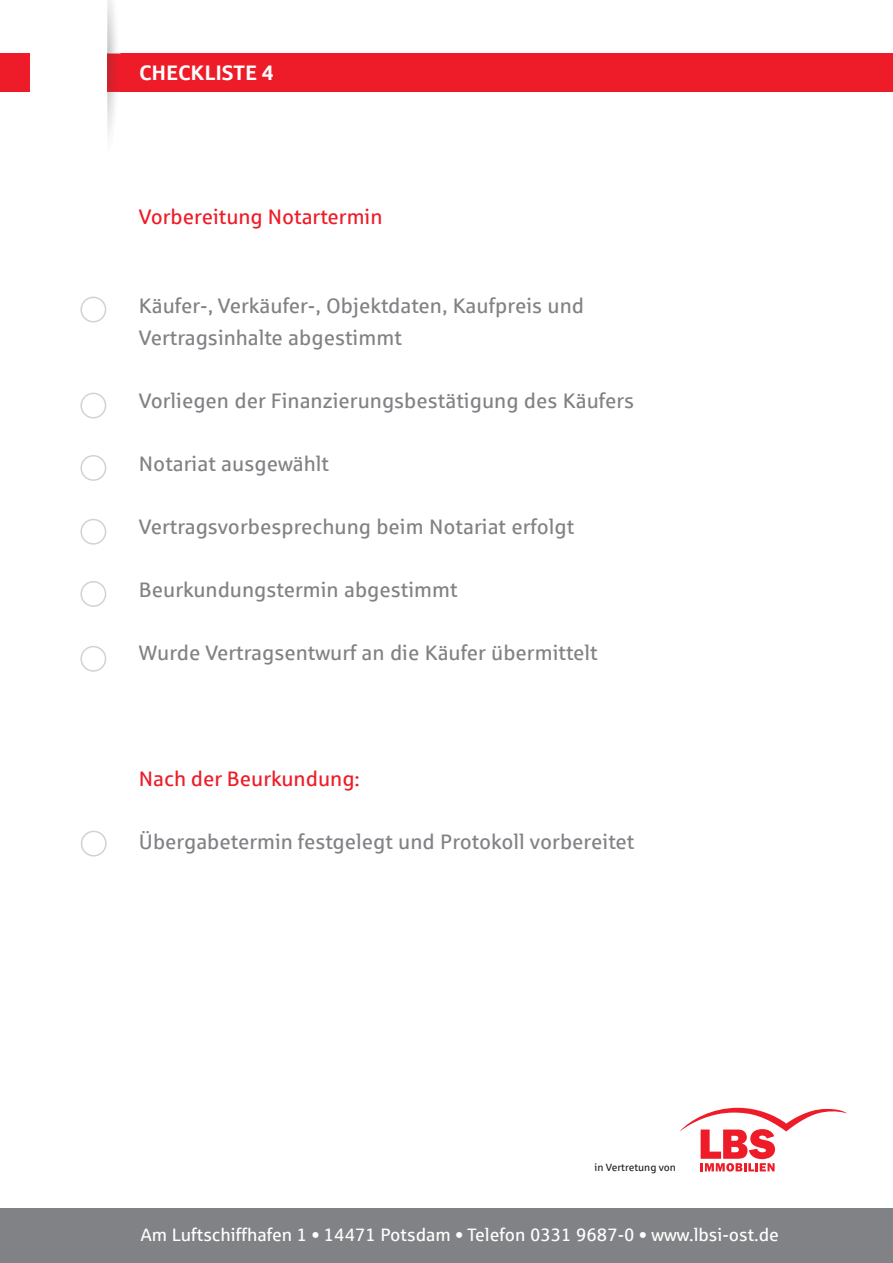
<style>
.page{position:relative;width:893px;height:1263px;background:#fff}
.page>*{position:absolute;margin:0;border:0;box-sizing:border-box;transform-origin:0 0}
.t1{font:21px/31.5px "Sparkasse Rg";color:#808285}
.t2{font:21px "Sparkasse Rg";color:#ee1c28}
.t3{font:700 21px "Sparkasse Rg";color:#fff}
.t4{font:18px "Sparkasse Rg";color:#fff}
.t5{font:10.5px "Sparkasse Rg";color:#231f20}
</style>
<div class="page">
<div style="left:0;top:54px;width:29px;height:38px;background:#ee1c28"></div>
<div style="left:107px;top:54px;width:786px;height:38px;background:#ee1c28"></div>
<img style="left:107px;top:0;width:13px;height:136px">
<img style="left:107px;top:54px;width:13px;height:38px">
<div style="left:80px;top:297px;width:26px;height:25px;border:2px solid #d1d2d4;border-radius:50%"></div>
<div style="left:81px;top:831px;width:26px;height:25px;border:2px solid #d1d2d4;border-radius:50%"></div>
<div style="left:80px;top:393px;width:26px;height:25px;border:2px solid #d1d2d4;border-radius:50%"></div>
<div style="left:80px;top:455px;width:26px;height:26px;border:2px solid #d1d2d4;border-radius:50%"></div>
<div style="left:80px;top:519px;width:26px;height:26px;border:2px solid #d1d2d4;border-radius:50%"></div>
<div style="left:80px;top:581px;width:26px;height:26px;border:2px solid #d1d2d4;border-radius:50%"></div>
<div style="left:80px;top:646px;width:26px;height:26px;border:2px solid #d1d2d4;border-radius:50%"></div>
<svg style="left:680px;top:1108px;width:167px;height:63px"></svg>
<div style="left:0;top:1208px;width:893px;height:55px;background:#808285"></div>
<p class="t3" style="left:139px;top:59px;width:137px">CHECKLISTE 4</p>
<p class="t2" style="left:139px;top:204px;width:245px">Vorbereitung Notartermin</p>
<p class="t1" style="left:139px;top:290px;width:447px">Käufer-, Verkäufer-, Objektdaten, Kaufpreis und<br>Vertragsinhalte abgestimmt</p>
<p class="t1" style="left:139px;top:384px;width:497px">Vorliegen der Finanzierungsbestätigung des Käufers</p>
<p class="t1" style="left:139px;top:447px;width:192px">Notariat ausgewählt</p>
<p class="t1" style="left:139px;top:510px;width:437px">Vertragsvorbesprechung beim Notariat erfolgt</p>
<p class="t1" style="left:139px;top:573px;width:320px">Beurkundungstermin abgestimmt</p>
<p class="t1" style="left:139px;top:636px;width:460px">Wurde Vertragsentwurf an die Käufer übermittelt</p>
<p class="t2" style="left:139px;top:766px;width:222px">Nach der Beurkundung:</p>
<p class="t1" style="left:139px;top:825px;width:497px">Übergabetermin festgelegt und Protokoll vorbereitet</p>
<p class="t5" style="left:595px;top:1161px;width:83px">in Vertretung von</p>
<p class="t4" style="left:141px;top:1223px;width:640px">Am Luftschiffhafen 1 • 14471 Potsdam • Telefon 0331 9687-0 • www.lbsi-ost.de</p>
</div>
